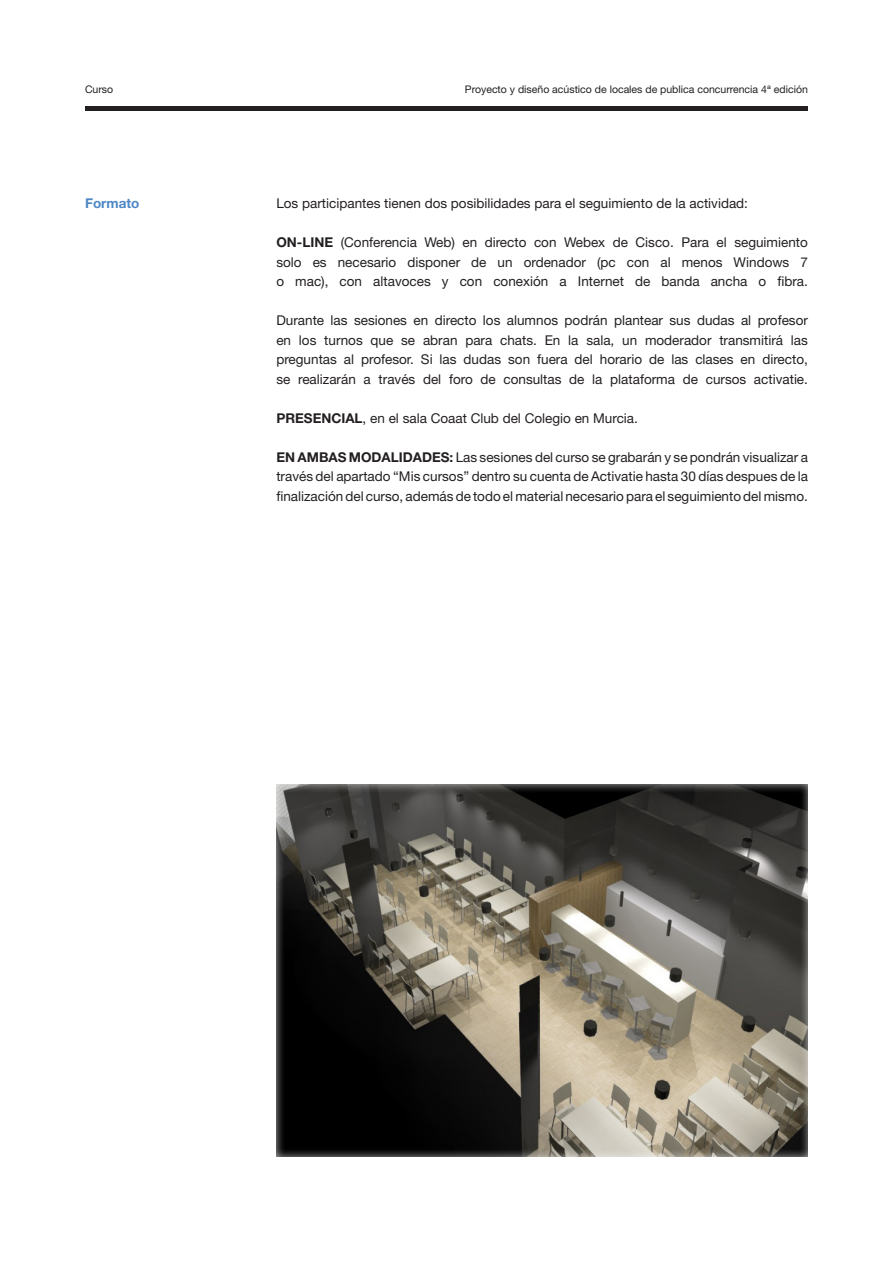
<style>
.page{position:relative;width:893px;height:1263px;background:#fff}
.page>*{position:absolute;margin:0;border:0;box-sizing:border-box;transform-origin:0 0}
.t1{font:13.5px/19.5px "Helvetica Neue LT Std";color:#231f20;text-align:justify}
.t2{font:700 13.5px "Helvetica Neue LT Std";color:#4d87c6}
.t3{font:10.5px "Helvetica Neue LT Std";color:#231f20}
.s1{font-weight:700}
</style>
<div class="page">
<div style="left:85px;top:106px;width:723px;height:5px;background:#231f20"></div>
<div style="left:275px;top:784px;width:534px;height:373px;background:#fff;opacity:.75"></div>
<p class="t3" style="left:85px;top:83px;width:30px">Curso</p>
<p class="t3" style="left:465px;top:83px;width:344px">Proyecto y diseño acústico de locales de publica concurrencia 4ª edición</p>
<p class="t2" style="left:85px;top:195px;width:56px">Formato</p>
<p class="t1" style="left:276px;top:194px;width:473px">Los participantes tienen dos posibilidades para el seguimiento de la actividad:</p>
<p class="t1" style="left:276px;top:233px;width:533px"><span class="s1">ON-LINE</span> (Conferencia Web) en directo con Webex de Cisco. Para el seguimiento solo es necesario disponer de un ordenador (pc con al menos Windows 7 o mac), con altavoces y con conexión a Internet de banda ancha o fibra.</p>
<p class="t1" style="left:276px;top:311px;width:533px">Durante las sesiones en directo los alumnos podrán plantear sus dudas al profesor en los turnos que se abran para chats. En la sala, un moderador transmitirá las preguntas al profesor. Si las dudas son fuera del horario de las clases en directo, se realizarán a través del foro de consultas de la plataforma de cursos activatie.</p>
<p class="t1" style="left:276px;top:408px;width:363px"><span class="s1">PRESENCIAL</span>, en el sala Coaat Club del Colegio en Murcia.</p>
<p class="t1" style="left:276px;top:447px;width:533px"><span class="s1">EN AMBAS MODALIDADES:</span> Las sesiones del curso se grabarán y se pondrán visualizar a través del apartado “Mis cursos” dentro su cuenta de Activatie hasta 30 días despues de la finalización del curso, además de todo el material necesario para el seguimiento del mismo.</p>
</div>
